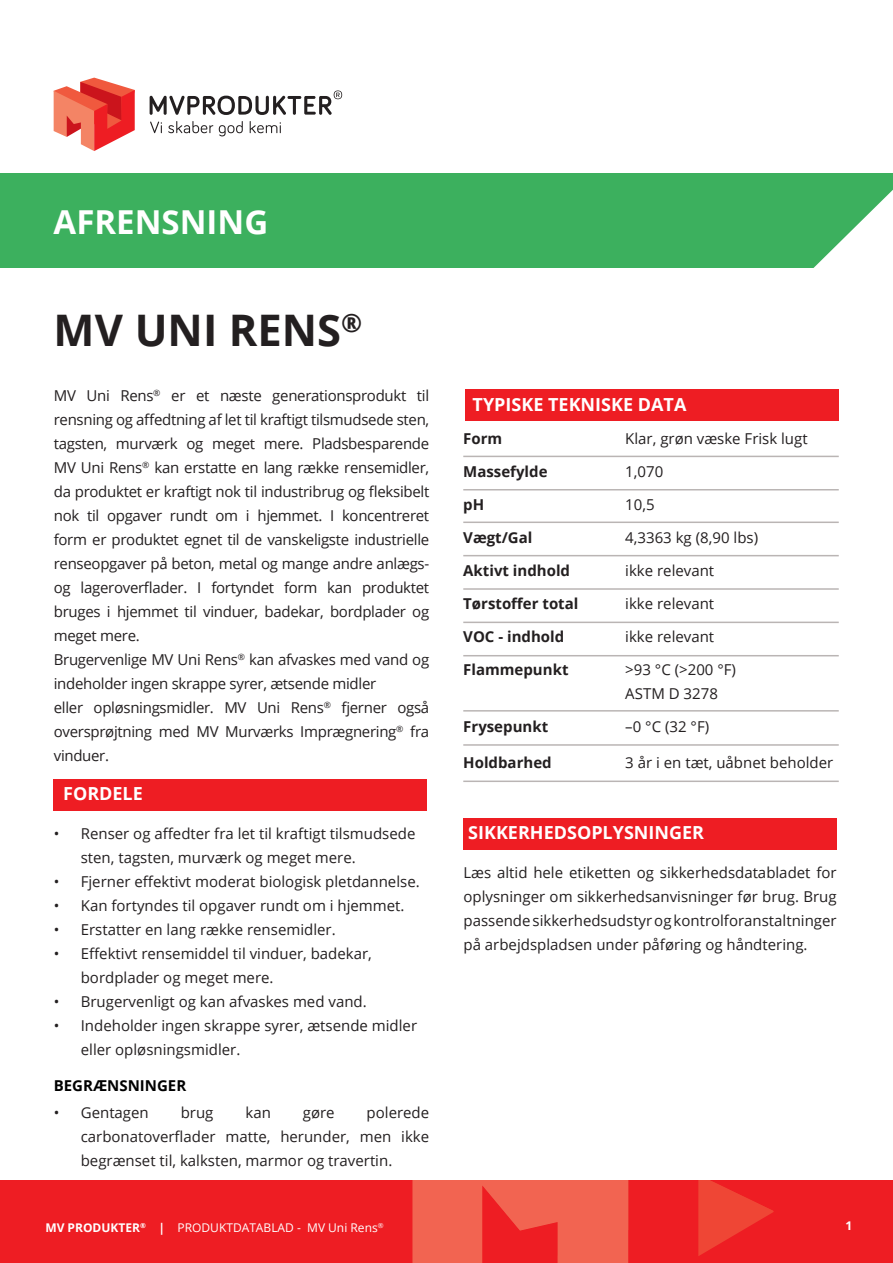
<style>
.page{position:relative;width:893px;height:1263px;background:#fff}
.page>*{position:absolute;margin:0;border:0;box-sizing:border-box;transform-origin:0 0}
.Overskrift{font:700 43.5px "Open Sans";color:#231f20}
.Underoverskrift{font:700 33px "Open Sans";color:#fff}
.Underoverskrift-2{font:700 18px "Open Sans";color:#fff}
.Brød{font:15px/24px "Open Sans";color:#231f20;text-align:justify}
.Brød-2{font:700 15px "Open Sans";color:#231f20}
.Brød-3{font:15px/24px "Open Sans";letter-spacing:-.02em;color:#231f20}
.Brød-4{font:700 15px "Open Sans";color:#000}
.t1{font:12px "Open Sans";color:#fff}
.Underoverskrift-3{font:700 12px "Open Sans";color:#fff}
.s1{font-weight:700}
</style>
<div class="page">
<div style="left:0;top:1179px;width:893px;height:84px;background:#ee1d23"></div>
<svg style="left:412px;top:1180px;width:216px;height:83px;fill:#f26451"></svg>
<svg style="left:628px;top:1180px;width:146px;height:83px"></svg>
<div style="left:0;top:693px;width:893px;height:487px;background:#fff"></div>
<div style="left:54px;top:779px;width:373px;height:32px;background:#ee1d23"></div>
<div style="left:463px;top:818px;width:374px;height:32px;background:#ee1d23"></div>
<div style="left:466px;top:389px;width:373px;height:32px;background:#ee1d23"></div>
<div style="left:0;top:173px;width:893px;height:94px;background:#3cb05e"></div>
<svg style="left:810px;top:190px;width:83px;height:78px"></svg>
<svg style="left:54px;top:78px;width:81px;height:73px"></svg>
<svg style="left:150px;top:122px;width:12px;height:11px"></svg>
<svg style="left:168px;top:121px;width:45px;height:12px"></svg>
<svg style="left:219px;top:121px;width:24px;height:15px"></svg>
<svg style="left:250px;top:121px;width:31px;height:12px"></svg>
<svg style="left:150px;top:90px;width:192px;height:25px"></svg>
<hr style="left:463px;top:456px;width:376px;height:1px;background:#bab5b4">
<hr style="left:463px;top:489px;width:376px;height:1px;background:#bab5b4">
<hr style="left:463px;top:744px;width:376px;height:2px;background:#bab5b4">
<hr style="left:463px;top:780px;width:376px;height:2px;background:#bab5b4">
<hr style="left:463px;top:521px;width:376px;height:2px;background:#bab5b4">
<hr style="left:463px;top:555px;width:376px;height:1px;background:#bab5b4">
<hr style="left:463px;top:588px;width:376px;height:2px;background:#bab5b4">
<hr style="left:463px;top:622px;width:376px;height:1px;background:#bab5b4">
<hr style="left:463px;top:655px;width:376px;height:1px;background:#bab5b4">
<hr style="left:463px;top:710px;width:376px;height:1px;background:#bab5b4">
<p class="Underoverskrift" style="left:54px;top:199px;width:216px">AFRENSNING</p>
<p class="Overskrift" style="left:54px;top:300px;width:310px">MV UNI RENS<sup>®</sup></p>
<p class="Brød" style="left:54px;top:383px;width:377px">MV Uni Rens<sup>®</sup> er et næste generationsprodukt til rensning og affedtning af let til kraftigt tilsmudsede sten, tagsten, murværk og meget mere. Pladsbesparende MV Uni Rens<sup>®</sup> kan erstatte en lang række rensemidler, da produktet er kraftigt nok til industribrug og fleksibelt nok til opgaver rundt om i hjemmet. I koncentreret form er produktet egnet til de vanskeligste industrielle renseopgaver på beton, metal og mange andre anlægs&shy;og lageroverflader. I fortyndet form kan produktet bruges i hjemmet til vinduer, badekar, bordplader og meget mere.</p>
<p class="Brød-3" style="left:54px;top:647px;width:377px">Brugervenlige MV Uni Rens<sup>®</sup> kan afvaskes med vand og indeholder ingen skrappe syrer, ætsende midler</p>
<p class="Brød" style="left:54px;top:695px;width:377px">eller opløsningsmidler. MV Uni Rens<sup>®</sup> fjerner også oversprøjtning med MV Murværks Imprægnering<sup>®</sup> fra vinduer.</p>
<p class="Underoverskrift-2" style="left:63px;top:781px;width:81px">FORDELE</p>
<p class="Brød" style="left:81px;top:821px;width:336px;text-indent:-27px">• Renser og affedter fra let til kraftigt tilsmudsede sten, tagsten, murværk og meget mere.</p>
<p class="Brød" style="left:54px;top:869px;width:367px">• Fjerner effektivt moderat biologisk pletdannelse.</p>
<p class="Brød" style="left:54px;top:893px;width:352px">• Kan fortyndes til opgaver rundt om i hjemmet.</p>
<p class="Brød" style="left:54px;top:917px;width:283px">• Erstatter en lang række rensemidler.</p>
<p class="Brød" style="left:81px;top:941px;width:293px;text-indent:-27px">• Effektivt rensemiddel til vinduer, badekar, bordplader og meget mere.</p>
<p class="Brød" style="left:54px;top:989px;width:314px">• Brugervenligt og kan afvaskes med vand.</p>
<p class="Brød" style="left:81px;top:1013px;width:338px;text-indent:-27px">• Indeholder ingen skrappe syrer, ætsende midler eller opløsningsmidler.</p>
<p class="Brød-4" style="left:54px;top:1075px;width:134px">BEGRÆNSNINGER</p>
<p class="Brød" style="left:54px;top:1100px;width:97px">• Gentagen</p>
<p class="Brød" style="left:181px;top:1100px;width:34px">brug</p>
<p class="Brød" style="left:245px;top:1100px;width:27px">kan</p>
<p class="Brød" style="left:303px;top:1100px;width:33px">gøre</p>
<p class="Brød" style="left:81px;top:1100px;width:350px;text-indent:286px">polerede carbonatoverflader matte, herunder, men ikke begrænset til, kalksten, marmor og travertin.</p>
<p class="Underoverskrift-2" style="left:473px;top:392px;width:215px">TYPISKE TEKNISKE DATA</p>
<p class="Brød-2" style="left:463px;top:428px;width:41px">Form</p>
<p class="Brød" style="left:625px;top:426px;width:184px">Klar, grøn væske Frisk lugt</p>
<p class="Brød-2" style="left:463px;top:461px;width:86px">Massefylde</p>
<p class="Brød" style="left:625px;top:459px;width:39px">1,070</p>
<p class="Brød-2" style="left:463px;top:494px;width:22px">pH</p>
<p class="Brød" style="left:625px;top:492px;width:31px">10,5</p>
<p class="Brød-2" style="left:463px;top:527px;width:71px">Vægt/Gal</p>
<p class="Brød" style="left:625px;top:525px;width:134px">4,3363 kg (8,90 lbs)</p>
<p class="Brød-2" style="left:463px;top:560px;width:108px">Aktivt indhold</p>
<p class="Brød" style="left:625px;top:558px;width:90px">ikke relevant</p>
<p class="Brød-2" style="left:463px;top:593px;width:117px">Tørstoffer total</p>
<p class="Brød" style="left:625px;top:591px;width:90px">ikke relevant</p>
<p class="Brød-2" style="left:463px;top:626px;width:103px">VOC - indhold</p>
<p class="Brød" style="left:625px;top:624px;width:90px">ikke relevant</p>
<p class="Brød-2" style="left:463px;top:659px;width:107px">Flammepunkt</p>
<p class="Brød" style="left:625px;top:657px;width:112px">&gt;93 °C (&gt;200 °F)</p>
<p class="Brød" style="left:625px;top:681px;width:94px">ASTM D 3278</p>
<p class="Brød-2" style="left:463px;top:716px;width:86px">Frysepunkt</p>
<p class="Brød" style="left:625px;top:714px;width:85px">–0 °C (32 °F)</p>
<p class="Brød-2" style="left:463px;top:752px;width:90px">Holdbarhed</p>
<p class="Brød" style="left:625px;top:750px;width:210px">3 år i en tæt, uåbnet beholder</p>
<p class="Underoverskrift-2" style="left:468px;top:820px;width:237px">SIKKERHEDSOPLYSNINGER</p>
<p class="Brød" style="left:463px;top:860px;width:375px">Læs altid hele etiketten og sikkerhedsdatabladet for oplysninger om sikkerhedsanvisninger før brug. Brug passende sikkerhedsudstyr og kontrolforanstaltninger på arbejdspladsen under påføring og håndtering.</p>
<p class="t1" style="left:45px;top:1219px;width:340px"><span class="s1">MV PRODUKTER</span><sup>®</sup> <span class="s1">|</span> PRODUKTDATABLAD - MV Uni Rens<sup>®</sup></p>
<p class="Underoverskrift-3" style="left:845px;top:1217px;width:8px">1</p>
</div>
